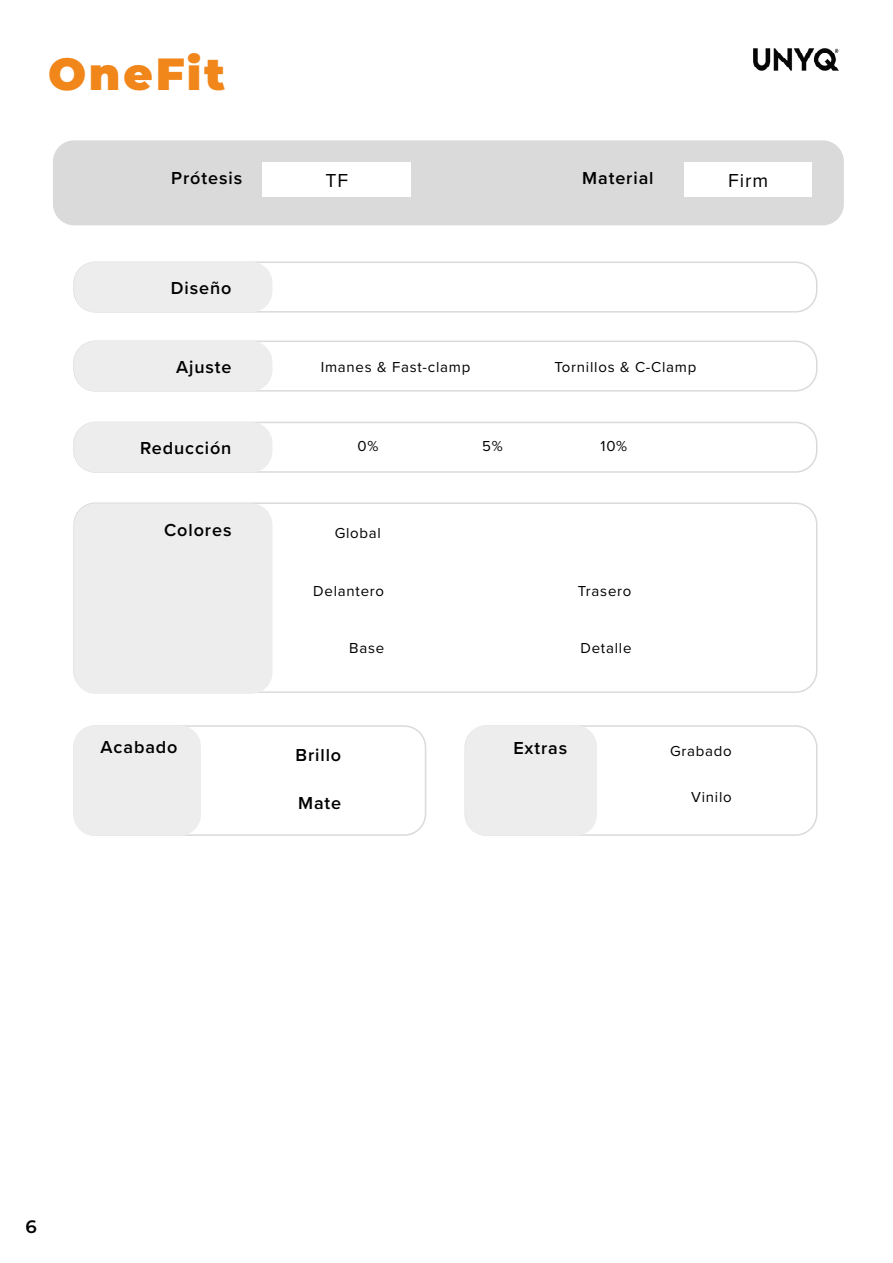
<style>
.page{position:relative;width:893px;height:1263px;background:#fff}
.page>*{position:absolute;margin:0;border:0;box-sizing:border-box;transform-origin:0 0}
.t1{font:900 45px "Montserrat";letter-spacing:.06em;color:#f1861a}
.t2{font:19.5px "Proxima Nova";letter-spacing:.05em;color:#000}
.t3{font:600 18px "Proxima Nova";letter-spacing:.05em;color:#000}
.t4{font:600 18px "Montserrat";color:#000}
.t5{font:15px "Proxima Nova";letter-spacing:.05em;color:#000}
</style>
<div class="page">
<img style="left:754px;top:48px;width:85px;height:22px">
<div style="left:53px;top:140px;width:791px;height:85px;background:#dadada;border-radius:21px"></div>
<div style="left:684px;top:163px;width:128px;height:34px;background:#fff"></div>
<div style="left:73px;top:502px;width:744px;height:191px;border:2px solid #dadada;border-radius:21px"></div>
<div style="left:74px;top:503px;width:198px;height:191px;background:#ededed;border-radius:21px"></div>
<div style="left:73px;top:341px;width:744px;height:51px;border:2px solid #dadada;border-radius:21px"></div>
<div style="left:74px;top:341px;width:198px;height:50px;background:#ededed;border-radius:21px"></div>
<div style="left:73px;top:261px;width:744px;height:52px;border:2px solid #dadada;border-radius:21px"></div>
<div style="left:74px;top:262px;width:198px;height:50px;background:#ededed;border-radius:21px"></div>
<div style="left:73px;top:422px;width:744px;height:51px;border:2px solid #dadada;border-radius:21px"></div>
<div style="left:74px;top:422px;width:198px;height:50px;background:#ededed;border-radius:21px"></div>
<div style="left:73px;top:725px;width:353px;height:111px;border:2px solid #dadada;border-radius:21px"></div>
<div style="left:73px;top:725px;width:128px;height:111px;background:#ededed;border-radius:21px"></div>
<div style="left:465px;top:725px;width:352px;height:111px;border:2px solid #dadada;border-radius:21px"></div>
<div style="left:465px;top:725px;width:132px;height:111px;background:#ededed;border-radius:21px"></div>
<div style="left:262px;top:163px;width:149px;height:34px;background:#fff"></div>
<h1 class="t1" style="left:48px;top:40px;width:178px">OneFit</h1>
<p class="t3" style="left:171px;top:164px;width:72px">Prótesis</p>
<h2 class="t2" style="left:325px;top:166px;width:24px">TF</h2>
<p class="t3" style="left:582px;top:164px;width:73px">Material</p>
<h2 class="t2" style="left:728px;top:166px;width:42px">Firm</h2>
<p class="t3" style="left:171px;top:275px;width:62px">Diseño</p>
<p class="t3" style="left:176px;top:354px;width:57px">Ajuste</p>
<p class="t5" style="left:321px;top:356px;width:151px">Imanes &amp; Fast-clamp</p>
<p class="t5" style="left:554px;top:356px;width:143px">Tornillos &amp; C-Clamp</p>
<p class="t3" style="left:140px;top:435px;width:93px">Reducción</p>
<p class="t5" style="left:358px;top:435px;width:22px">0%</p>
<p class="t5" style="left:482px;top:435px;width:22px">5%</p>
<p class="t5" style="left:600px;top:435px;width:28px">10%</p>
<p class="t3" style="left:164px;top:516px;width:69px">Colores</p>
<p class="t5" style="left:335px;top:522px;width:48px">Global</p>
<p class="t5" style="left:313px;top:579px;width:72px">Delantero</p>
<p class="t5" style="left:578px;top:579px;width:55px">Trasero</p>
<p class="t5" style="left:349px;top:637px;width:37px">Base</p>
<p class="t5" style="left:580px;top:637px;width:52px">Detalle</p>
<p class="t3" style="left:101px;top:734px;width:78px">Acabado</p>
<p class="t3" style="left:295px;top:741px;width:47px">Brillo</p>
<p class="t3" style="left:298px;top:789px;width:45px">Mate</p>
<p class="t3" style="left:513px;top:734px;width:55px">Extras</p>
<p class="t5" style="left:670px;top:740px;width:63px">Grabado</p>
<p class="t5" style="left:691px;top:785px;width:42px">Vinilo</p>
<p class="t4" style="left:26px;top:1213px;width:13px">6</p>
</div>
